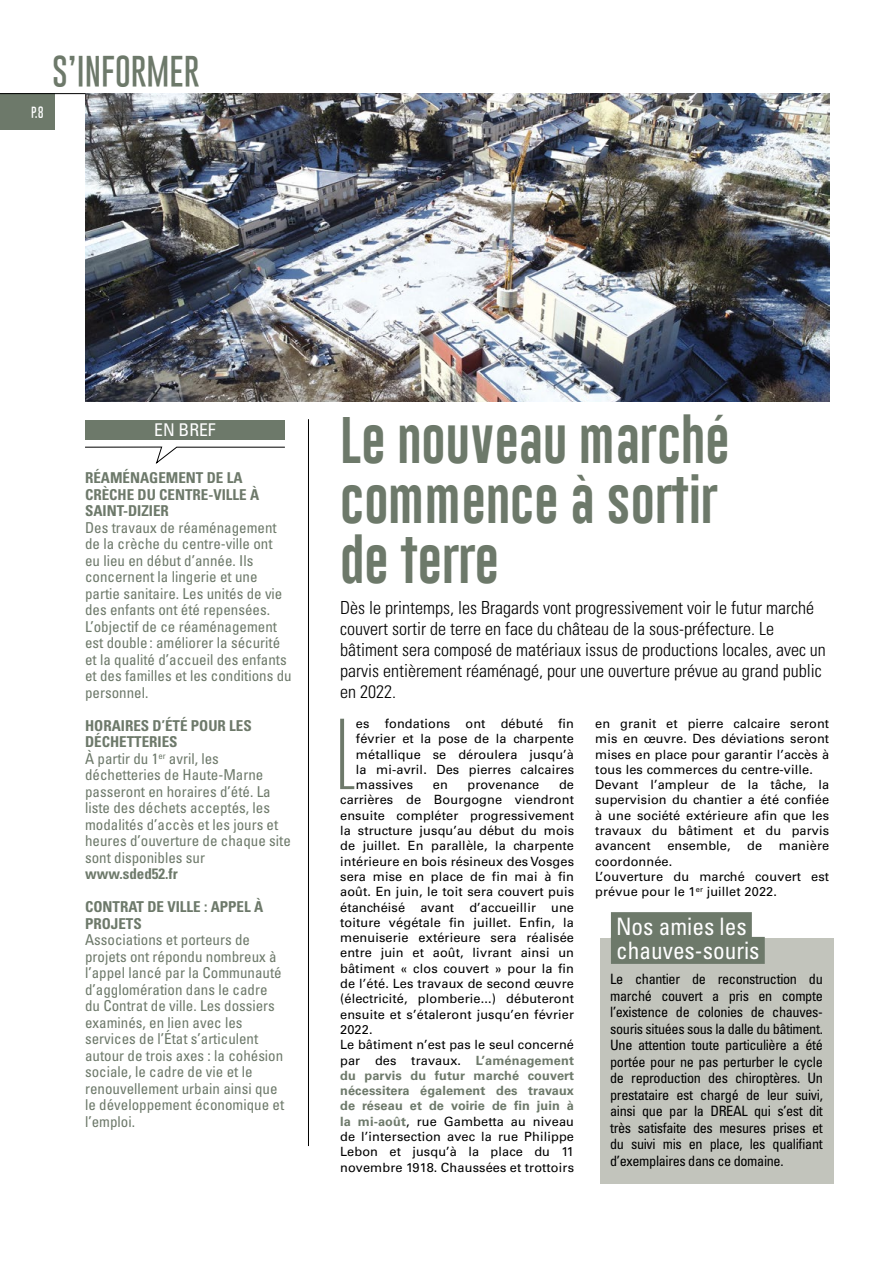
<style>
.page{position:relative;width:893px;height:1263px;background:#fff}
.page>*{position:absolute;margin:0;border:0;box-sizing:border-box;transform-origin:0 0}
.t1{font:100 ultra-condensed 97.5px "Univers LT Std";color:#6d796a}
.t2{font:48px/60px "Gobold Lowplus";color:#6d796a}
.t3{font:100 33px "Gobold";color:#6d796a}
.t4{font:condensed 24px/24.8px "Univers LT Std";color:#fff}
.t5{font:300 condensed 18px/21px "Univers LT Std";color:#000}
.t6{font:condensed 17.55px "Univers LT Std";color:#fff}
.t7{font:condensed 15px/16.5px "Univers LT Std";color:#6d796a}
.t8{font:700 condensed 15px "Univers LT Std";color:#6d796a}
.t9{font:condensed 14.25px/16.5px "Univers LT Std";letter-spacing:-.025em;color:#000;text-align:justify}
.t10{font:12.75px/15.3px "Univers LT Std";letter-spacing:.01em;color:#000}
.t11{font:100 12px "Gobold";color:#fff}
.s1{font-weight:700}
.s2{font-weight:700;color:#6d796a}
</style>
<div class="page">
<div style="left:0;top:93px;width:55px;height:37px;background:#6d796a"></div>
<hr style="left:0;top:93px;width:829px;height:1px;background:#000">
<img style="left:85px;top:94px;width:744px;height:308px">
<div style="left:600px;top:938px;width:233px;height:245px;background:#c2c4bc"></div>
<div style="left:611px;top:912px;width:141px;height:27px;background:#6d796a"></div>
<div style="left:611px;top:937px;width:154px;height:27px;background:#6d796a"></div>
<svg style="left:85px;top:447px;width:200px;height:17px"></svg>
<div style="left:85px;top:420px;width:200px;height:19px;background:#6d796a"></div>
<hr style="left:308px;top:419px;width:1px;height:727px;background:#000">
<p class="t11" style="left:31px;top:105px;width:14px">P.8</p>
<h3 class="t3" style="left:52px;top:51px;width:81px">S’INFORMER</h3>
<h3 class="t6" style="left:154px;top:419px;width:63px">EN bref</h3>
<p class="t8" style="left:85px;top:468px;width:75px">RÉAMÉNAGEMENT</p>
<p class="t8" style="left:207px;top:468px;width:37px">DE LA</p>
<p class="t8" style="left:85px;top:485px;width:34px">CRÈCHE</p>
<p class="t8" style="left:138px;top:485px;width:31px">DU CENTRE</p>
<p class="t8" style="left:208px;top:485px;width:13px">-VILLE</p>
<p class="t8" style="left:250px;top:485px;width:11px">À</p>
<p class="t8" style="left:85px;top:501px;width:72px">SAINT-DIZIER</p>
<p class="t7" style="left:85px;top:519px;width:208px">Des travaux de réaménagement de la crèche du centre-ville ont<br>eu lieu en début d’année. Ils concernent la lingerie et une partie sanitaire. Les unités de vie des enfants ont été repensées.<br>L’objectif de ce réaménagement est double : améliorer la sécurité et la qualité d’accueil des enfants et des familles et les conditions du personnel.</p>
<p class="t8" style="left:85px;top:716px;width:44px">HORAIRES</p>
<p class="t8" style="left:153px;top:716px;width:85px">D’ÉTÉ POUR LES</p>
<p class="t7" style="left:85px;top:733px;width:207px"><span class="s1">DÉCHETTERIES<br></span>À partir du 1<sup>er</sup> avril, les déchetteries de Haute-Marne passeront en horaires d’été. La liste des déchets acceptés, les modalités d’accès et les jours et heures d’ouverture de chaque site sont disponibles sur</p>
<p class="t8" style="left:85px;top:864px;width:94px">WWW.SDED52.FR</p>
<p class="t8" style="left:85px;top:897px;width:144px">CONTRAT DE VILLE : APPEL</p>
<p class="t8" style="left:254px;top:897px;width:11px">À</p>
<p class="t8" style="left:85px;top:914px;width:42px">PROJETS</p>
<p class="t7" style="left:85px;top:931px;width:201px">associations et porteurs de projets ont répondu nombreux à l’appel lancé par la Communauté d’agglomération dans le cadre du Contrat de ville. Les dossiers examinés, en lien avec les services de l’état s’articulent autour de trois axes : la cohésion sociale, le cadre de vie et le renouvellement urbain ainsi que le développement économique et l’emploi.</p>
<h2 class="t2" style="left:340px;top:413px;width:391px">Le nouveau marché commence à sortir de terre</h2>
<p class="t5" style="left:340px;top:597px;width:487px">Dès le printemps, les bragards vont progressivement voir le futur marché couvert sortir de terre en face du château de la sous-préfecture. Le bâtiment sera composé de matériaux issus de productions locales, avec un parvis entièrement réaménagé, pour une ouverture prévue au grand public en 2022.</p>
<h1 class="t1" style="left:337px;top:705px;width:20px">L</h1>
<p class="t10" style="left:356px;top:716px;width:220px;text-align:justify">es fondations ont débuté fin février et la pose de la charpente métallique se déroulera jusqu’à la mi-avril. Des pierres calcaires massives</p>
<p class="t10" style="left:595px;top:716px;width:235px">en granit et pierre calcaire seront mis en œuvre. Des déviations seront mises en place pour garantir l’accès à tous les commerces du centre-ville.<br>Devant l’ampleur de la tâche, la supervision du chantier a été confiée à une société extérieure afin que les travaux du bâtiment et du parvis avancent</p>
<p class="t10" style="left:340px;top:777px;width:235px;text-indent:219px">de carrières de Bourgogne viendront ensuite compléter progressivement la structure jusqu’au début du mois de juillet. En parallèle, la charpente intérieure en bois résineux des Vosges sera mise en place de fin mai à fin août. En juin, le toit sera couvert puis étanchéisé avant d’accueillir une toiture végétale fin juillet. Enfin, la menuiserie extérieure sera réalisée entre juin et août, livrant ainsi un bâtiment « clos couvert » pour la fin de l’été. Les travaux de second œuvre (électricité, plomberie...) débuteront ensuite et s’étaleront jusqu’en février 2022.<br>Le bâtiment n’est pas le seul concerné par des travaux. <span class="s2">L’aménagement du parvis du futur marché couvert nécessitera également des travaux de réseau et de voirie de fin juin à la mi-août</span>, rue Gambetta au niveau de l’intersection avec la rue Philippe Lebon et jusqu’à la place du 11 novembre 1918. Chaussées et trottoirs</p>
<p class="t10" style="left:433px;top:777px;width:17px">en</p>
<p class="t10" style="left:467px;top:777px;width:73px">provenance</p>
<p class="t10" style="left:667px;top:838px;width:65px">ensemble,</p>
<p class="t10" style="left:747px;top:838px;width:17px">de</p>
<p class="t10" style="left:779px;top:838px;width:52px">manière</p>
<p class="t10" style="left:595px;top:853px;width:235px">coordonnée.<br>L’ouverture du marché couvert est prévue pour le 1<sup>er</sup> juillet 2022.</p>
<h3 class="t4" style="left:616px;top:913px;width:145px">Nos amies les chauves-souris</h3>
<p class="t9" style="left:610px;top:971px;width:214px">Le chantier de reconstruction du marché couvert a pris en compte l’existence de colonies de chauves&shy;souris situées sous la dalle du bâtiment.<br>Une attention toute particulière a été portée pour ne pas perturber le cycle de reproduction des chiroptères. Un prestataire est chargé de leur suivi, ainsi que par la DREAL qui s’est dit très satisfaite des mesures prises et du suivi mis en place, les qualifiant d’exemplaires dans ce domaine.</p>
</div>
